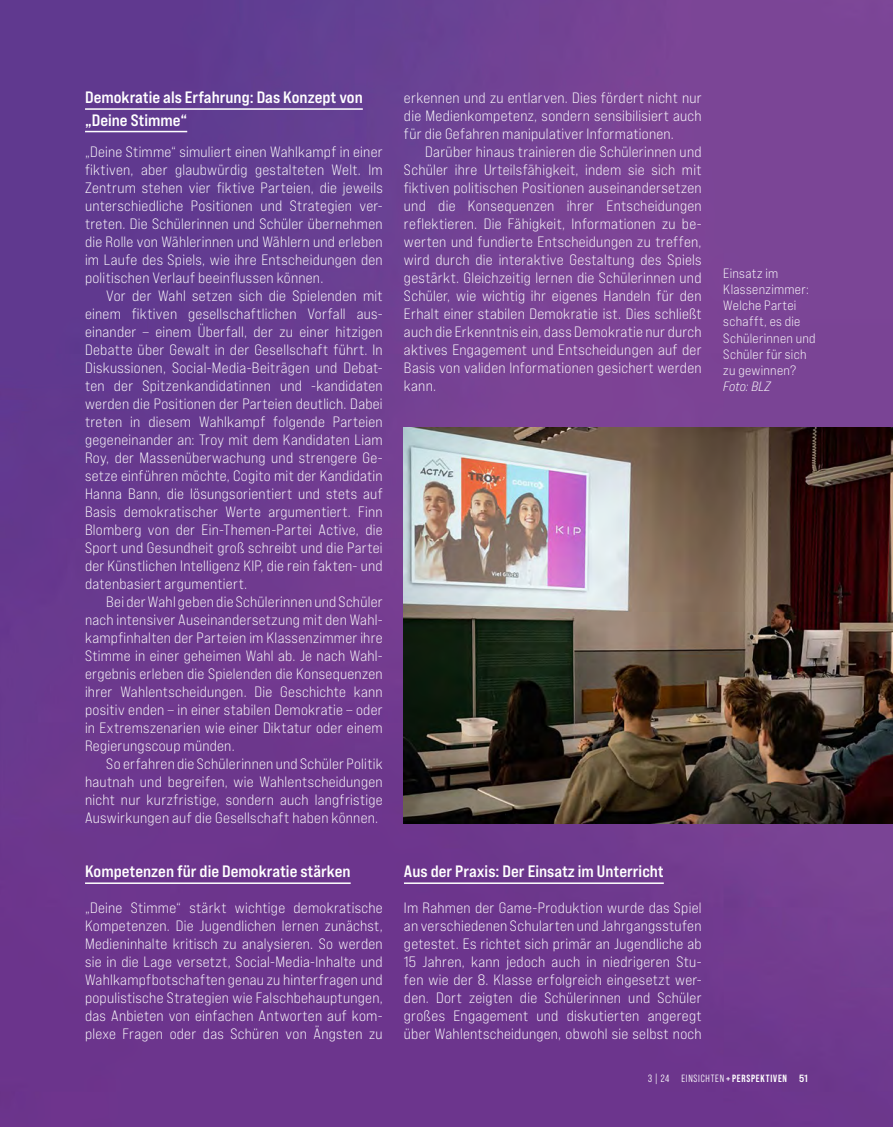
<style>
.page{position:relative;width:893px;height:1127px;background:#fff}
.page>*{position:absolute;margin:0;border:0;box-sizing:border-box;transform-origin:0 0}
.t1{font:16.5px/22.5px "Bebas Neue Pro Exp Bd";color:#fff}
.t2{font:15px/18px "Bebas Neue Pro Exp Bk";letter-spacing:.015em;color:#fff;text-align:justify}
.t3{font:13.5px/16.2px "Bebas Neue Pro Exp Bk";letter-spacing:.02em;color:#fff}
.t4{font:13.5px "Bebas Neue Pro Exp Bk It";letter-spacing:.005em;color:#fff}
.t5{font:10.5px "Bebas Neue Pro Middle";letter-spacing:.075em;color:#fff}
.s1{font-family:"Bebas Neue Pro";font-weight:700}
.s2{font-family:"Bebas Neue Pro Exp Bd"}
</style>
<div class="page">
<img style="left:0;top:0;width:893px;height:1127px">
<hr style="left:85px;top:108px;width:278px;height:2px;background:#fff">
<hr style="left:85px;top:131px;width:102px;height:1px;background:#fff">
<hr style="left:85px;top:882px;width:266px;height:2px;background:#fff">
<hr style="left:404px;top:882px;width:260px;height:2px;background:#fff">
<img style="left:404px;top:427px;width:489px;height:396px">
<p class="t1" style="left:85px;top:86px;width:279px">Demokratie als Erfahrung: Das Konzept von „Deine Stimme“</p>
<p class="t2" style="left:85px;top:143px;width:299px">„Deine Stimme“ simuliert einen Wahlkampf in einer fiktiven, aber glaubwürdig gestalteten Welt. Im Zentrum stehen vier fiktive Parteien, die jeweils unterschiedliche Positionen und Strategien ver&shy;treten. Die Schülerinnen und Schüler übernehmen die Rolle von Wählerinnen und Wählern und erleben im Laufe des Spiels, wie ihre Entscheidungen den politischen Verlauf beeinflussen können.</p>
<p class="t2" style="left:85px;top:287px;width:299px;text-indent:21px">Vor der Wahl setzen sich die Spielenden mit einem fiktiven gesellschaftlichen Vorfall aus&shy;einander – einem Überfall, der zu einer hitzigen Debatte über Gewalt in der Gesellschaft führt. In Diskussionen, Social-Media-Beiträgen und Debat&shy;ten der Spitzenkandidatinnen und -kandidaten werden die Positionen der Parteien deutlich. Dabei treten in diesem Wahlkampf folgende Parteien gegeneinander an: Troy mit dem Kandidaten Liam Roy, der Massenüberwachung und strengere Ge&shy;setze einführen möchte, Cogito mit der Kandidatin Hanna Bann, die lösungsorientiert und stets auf Basis demokratischer Werte argumentiert. Finn Blomberg von der Ein-Themen-Partei Active, die Sport und Gesundheit groß schreibt und die Partei der Künstlichen Intelligenz KIP, die rein fakten- und datenbasiert argumentiert.</p>
<p class="t2" style="left:85px;top:593px;width:299px;text-indent:21px">Bei der Wahl geben die Schülerinnen und Schüler nach intensiver Auseinandersetzung mit den Wahl&shy;kampfinhalten der Parteien im Klassenzimmer ihre Stimme in einer geheimen Wahl ab. Je nach Wahl&shy;ergebnis erleben die Spielenden die Konsequenzen ihrer Wahlentscheidungen. Die Geschichte kann positiv enden – in einer stabilen Demokratie – oder in Extremszenarien wie einer Diktatur oder einem Regierungscoup münden.</p>
<p class="t2" style="left:85px;top:755px;width:299px;text-indent:21px">So erfahren die Schülerinnen und Schüler Politik hautnah und begreifen, wie Wahlentscheidungen nicht nur kurzfristige, sondern auch langfristige Auswirkungen auf die Gesellschaft haben können.</p>
<p class="t1" style="left:85px;top:860px;width:267px">Kompetenzen für die Demokratie stärken</p>
<p class="t2" style="left:85px;top:899px;width:299px">„Deine Stimme“ stärkt wichtige demokratische Kompetenzen. Die Jugendlichen lernen zunächst, Medieninhalte kritisch zu analysieren. So werden sie in die Lage versetzt, Social-Media-Inhalte und Wahlkampfbotschaften genau zu hinterfragen und populistische Strategien wie Falschbehauptungen, das Anbieten von einfachen Antworten auf kom&shy;plexe Fragen oder das Schüren von Ängsten zu</p>
<p class="t2" style="left:404px;top:89px;width:299px">erkennen und zu entlarven. Dies fördert nicht nur die Medienkompetenz, sondern sensibilisiert auch für die Gefahren manipulativer Informationen.</p>
<p class="t2" style="left:404px;top:143px;width:299px;text-indent:21px">Darüber hinaus trainieren die Schülerinnen und Schüler ihre Urteilsfähigkeit, indem sie sich mit fiktiven politischen Positionen auseinandersetzen und die Konsequenzen ihrer Entscheidungen reflektieren. Die Fähigkeit, Informationen zu be&shy;werten und fundierte Entscheidungen zu treffen, wird durch die interaktive Gestaltung des Spiels gestärkt. Gleichzeitig lernen die Schülerinnen und Schüler, wie wichtig ihr eigenes Handeln für den Erhalt einer stabilen Demokratie ist. Dies schließt auch die Erkenntnis ein, dass Demokratie nur durch aktives Engagement und Entscheidungen auf der Basis von validen Informationen gesichert werden kann.</p>
<p class="t3" style="left:723px;top:265px;width:94px">Einsatz im<br>Klassenzimmer:<br>Welche Partei schafft, es die<br>Schülerinnen und<br>Schüler für sich zu gewinnen?</p>
<p class="t4" style="left:723px;top:378px;width:49px">Foto: BLZ</p>
<p class="t1" style="left:404px;top:860px;width:261px">Aus der Praxis: Der Einsatz im Unterricht</p>
<p class="t2" style="left:404px;top:899px;width:299px">Im Rahmen der Game-Produktion wurde das Spiel an verschiedenen Schularten und Jahrgangsstufen getestet. Es richtet sich primär an Jugendliche ab 15 Jahren, kann jedoch auch in niedrigeren Stu&shy;fen wie der 8. Klasse erfolgreich eingesetzt wer&shy;den. Dort zeigten die Schülerinnen und Schüler großes Engagement und diskutierten angeregt über Wahlentscheidungen, obwohl sie selbst noch</p>
<p class="t5" style="left:648px;top:1072px;width:161px">3 | 24 EINSICHTEN<span class="s1">+PERSPEKTIVEN</span> <span class="s2">51</span></p>
</div>
